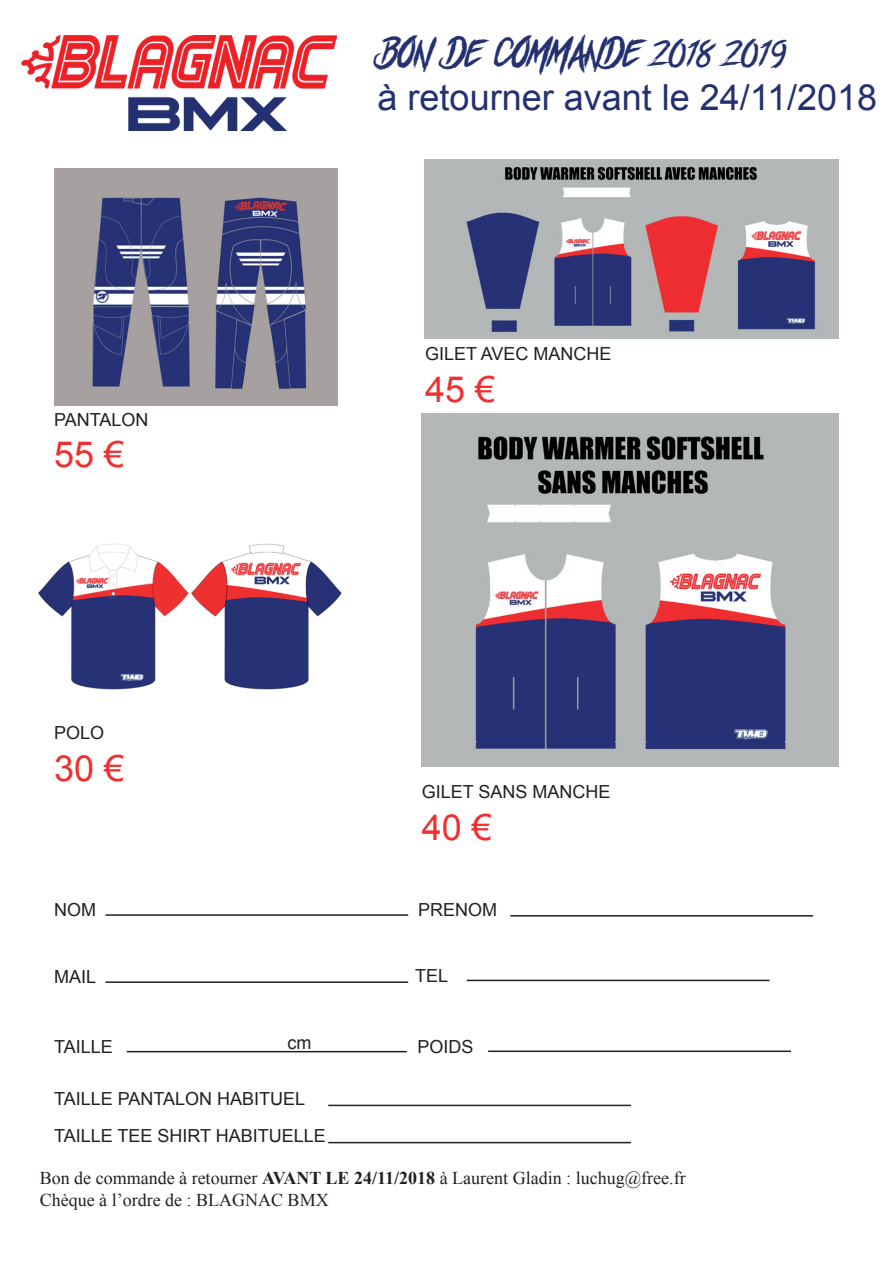
<style>
.page{position:relative;width:893px;height:1263px;background:#fff}
.page>*{position:absolute;margin:0;border:0;box-sizing:border-box;transform-origin:0 0}
.t1{font:36px "Arial";color:#243170}
.t2{font:36px "Actof Rejection";color:#243170}
.t3{font:36px "Arial";color:#ee3030}
.t4{font:18px "Arial";color:#231f20}
.t5{font:18px "Times New Roman";color:#231f20}
.s1{font-weight:700}
</style>
<div class="page">
<img style="left:22px;top:35px;width:315px;height:96px">
<img style="left:54px;top:169px;width:283px;height:236px">
<img style="left:424px;top:160px;width:415px;height:178px">
<img style="left:421px;top:414px;width:418px;height:353px">
<img style="left:38px;top:543px;width:304px;height:147px">
<hr style="left:105px;top:914px;width:303px;height:2px;background:#231f20">
<hr style="left:510px;top:915px;width:303px;height:1px;background:#231f20">
<hr style="left:105px;top:981px;width:303px;height:2px;background:#231f20">
<hr style="left:467px;top:980px;width:302px;height:1px;background:#231f20">
<hr style="left:127px;top:1051px;width:280px;height:1px;background:#231f20">
<hr style="left:488px;top:1050px;width:303px;height:2px;background:#231f20">
<hr style="left:328px;top:1105px;width:303px;height:1px;background:#231f20">
<hr style="left:328px;top:1142px;width:303px;height:1px;background:#231f20">
<p class="t2" style="left:378px;top:32px;width:411px">BON DE COMMANDE 2018 2019</p>
<p class="t1" style="left:378px;top:74px;width:501px">à retourner avant le 24/11/2018</p>
<p class="t4" style="left:54px;top:407px;width:96px">PANTALON</p>
<p class="t3" style="left:54px;top:431px;width:72px">55 €</p>
<p class="t4" style="left:54px;top:721px;width:52px">POLO</p>
<p class="t3" style="left:54px;top:745px;width:72px">30 €</p>
<p class="t4" style="left:425px;top:342px;width:188px">GILET AVEC MANCHE</p>
<p class="t3" style="left:425px;top:366px;width:72px">45 €</p>
<p class="t4" style="left:422px;top:780px;width:190px">GILET SANS MANCHE</p>
<p class="t3" style="left:422px;top:804px;width:72px">40 €</p>
<p class="t4" style="left:54px;top:898px;width:43px">NOM</p>
<p class="t4" style="left:418px;top:898px;width:81px">PRENOM</p>
<p class="t4" style="left:54px;top:965px;width:44px">MAIL</p>
<p class="t4" style="left:415px;top:963px;width:35px">TEL</p>
<p class="t4" style="left:54px;top:1035px;width:60px">TAILLE</p>
<p class="t4" style="left:287px;top:1030px;width:25px">cm</p>
<p class="t4" style="left:418px;top:1034px;width:58px">POIDS</p>
<p class="t4" style="left:54px;top:1086px;width:253px">TAILLE PANTALON HABITUEL</p>
<p class="t4" style="left:54px;top:1124px;width:273px">TAILLE TEE SHIRT HABITUELLE</p>
<p class="t5" style="left:40px;top:1166px;width:647px">Bon de commande à retourner <span class="s1">AVANT LE 24/11/2018</span> à Laurent Gladin : luchug@free.fr</p>
<p class="t5" style="left:40px;top:1188px;width:290px">Chèque à l’ordre de : BLAGNAC BMX</p>
</div>
